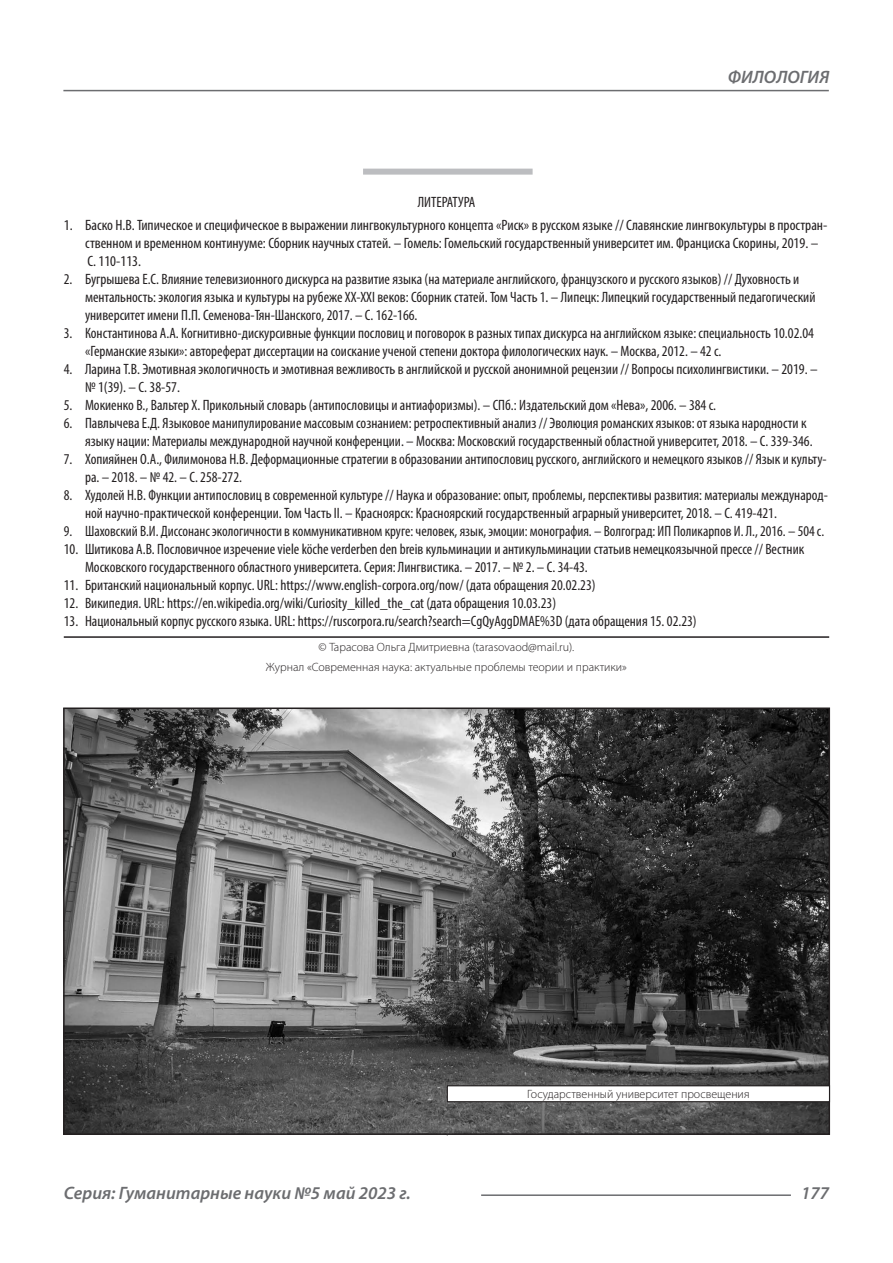
<style>
.page{position:relative;width:893px;height:1263px;background:#fff}
.page>*{position:absolute;margin:0;border:0;box-sizing:border-box;transform-origin:0 0}
.t1{font:italic 600 18px "Myriad Pro";color:#6c6d70}
.Библиография_Литерат{font:condensed 15px/18px "Myriad Pro";color:#231f20}
.Автор_копирайт{font:300 12px "Myriad Pro";color:#231f20}
</style>
<div class="page">
<hr style="left:63px;top:90px;width:766px;height:1px;background:#6c6d70">
<hr style="left:481px;top:1194px;width:310px;height:2px;background:#6c6d70">
<div style="left:363px;top:169px;width:170px;height:6px;background:#bcbdc0"></div>
<hr style="left:64px;top:636px;width:765px;height:2px;background:#231f20">
<img style="left:66px;top:710px;width:761px;height:422px">
<div style="left:63px;top:707px;width:767px;height:428px;border:2px solid #231f20"></div>
<div style="left:447px;top:1086px;width:382px;height:16px;background:#fff"></div>
<div style="left:447px;top:1085px;width:383px;height:17px;border:1px solid #231f20"></div>
<p class="Библиография_Литерат" style="left:418px;top:193px;width:59px">ЛИТЕРАТУРА</p>
<p class="t1" style="left:728px;top:66px;width:103px">ФИЛОЛОГИЯ</p>
<p class="Библиография_Литерат" style="left:85px;top:216px;width:744px;text-indent:-21px">1. Баско Н.В. Типическое и специфическое в выражении лингвокультурного концепта «Риск» в русском языке // Славянские лингвокультуры в простран&shy;ственном и временном континууме: Сборник научных статей. – Гомель: Гомельский государственный университет им. Франциска Скорины, 2019. –<br>С. 110-113.</p>
<p class="Библиография_Литерат" style="left:85px;top:270px;width:732px;text-indent:-21px">2. Бугрышева Е.С. Влияние телевизионного дискурса на развитие языка (на материале английского, французского и русского языков) // Духовность и ментальность: экология языка и культуры на рубеже XX-XXI веков: Сборник статей. Том Часть 1. – Липецк: Липецкий государственный педагогический университет имени П.П. Семенова-Тян-Шанского, 2017. – С. 162-166.</p>
<p class="Библиография_Литерат" style="left:85px;top:324px;width:730px;text-indent:-21px">3. Константинова А.А. Когнитивно-дискурсивные функции пословиц и поговорок в разных типах дискурса на английском языке: специальность 10.02.04 «Германские языки»: автореферат диссертации на соискание ученой степени доктора филологических наук. – Москва, 2012. – 42 с.</p>
<p class="Библиография_Литерат" style="left:85px;top:360px;width:734px;text-indent:-21px">4. Ларина Т.В. Эмотивная экологичность и эмотивная вежливость в английской и русской анонимной рецензии // Вопросы психолингвистики. – 2019. – № 1(39). – С. 38-57.</p>
<p class="Библиография_Литерат" style="left:64px;top:396px;width:654px">5. Мокиенко В., Вальтер Х. Прикольный словарь (антипословицы и антиафоризмы). – СПб.: Издательский дом «Нева», 2006. – 384 с.</p>
<p class="Библиография_Литерат" style="left:85px;top:414px;width:729px;text-indent:-21px">6. Павлычева Е.Д. Языковое манипулирование массовым сознанием: ретроспективный анализ // Эволюция романских языков: от языка народности к языку нации: Материалы международной научной конференции. – Москва: Московский государственный областной университет, 2018. – С. 339-346.</p>
<p class="Библиография_Литерат" style="left:85px;top:450px;width:743px;text-indent:-21px">7. Хопияйнен О.А., Филимонова Н.В. Деформационные стратегии в образовании антипословиц русского, английского и немецкого языков // Язык и культу&shy;ра. – 2018. – № 42. – С. 258-272.</p>
<p class="Библиография_Литерат" style="left:85px;top:486px;width:744px;text-indent:-21px">8. Худолей Н.В. Функции антипословиц в современной культуре // Наука и образование: опыт, проблемы, перспективы развития: материалы международ&shy;ной научно-практической конференции. Том Часть II. – Красноярск: Красноярский государственный аграрный университет, 2018. – С. 419-421.</p>
<p class="Библиография_Литерат" style="left:64px;top:522px;width:762px">9. Шаховский В.И. Диссонанс экологичности в коммуникативном круге: человек, язык, эмоции: монография. – Волгоград: ИП Поликарпов И. Л., 2016. – 504 с.</p>
<p class="Библиография_Литерат" style="left:85px;top:540px;width:721px;text-indent:-21px">10. Шитикова А.В. Пословичное изречение viele köche verderben den breiв кульминации и антикульминации статьив немецкоязычной прессе // Вестник<br>Московского государственного областного университета. Серия: Лингвистика. – 2017. – № 2. – С. 34-43.</p>
<p class="Библиография_Литерат" style="left:64px;top:576px;width:533px">11. Британский национальный корпус. URL: https://www.english-corpora.org/now/ (дата обращения 20.02.23)</p>
<p class="Библиография_Литерат" style="left:64px;top:594px;width:494px">12. Википедия. URL: https://en.wikipedia.org/wiki/Curiosity_killed_the_cat (дата обращения 10.03.23)</p>
<p class="Библиография_Литерат" style="left:64px;top:612px;width:634px">13. Национальный корпус русского языка. URL: https://ruscorpora.ru/search?search=CgQyAggDMAE%3D (дата обращения 15. 02.23)</p>
<p class="Автор_копирайт" style="left:319px;top:640px;width:257px">© Тарасова Ольга Дмитриевна (tarasovaod@mail.ru).</p>
<p class="Автор_копирайт" style="left:266px;top:660px;width:363px">Журнал «Современная наука: актуальные проблемы теории и практики»</p>
<p class="Автор_копирайт" style="left:527px;top:1087px;width:224px">Государственный университет просвещения</p>
<p class="t1" style="left:64px;top:1182px;width:349px">Серия: Гуманитарные науки №5 май 2023 г.</p>
<p class="t1" style="left:801px;top:1182px;width:30px">177</p>
</div>
